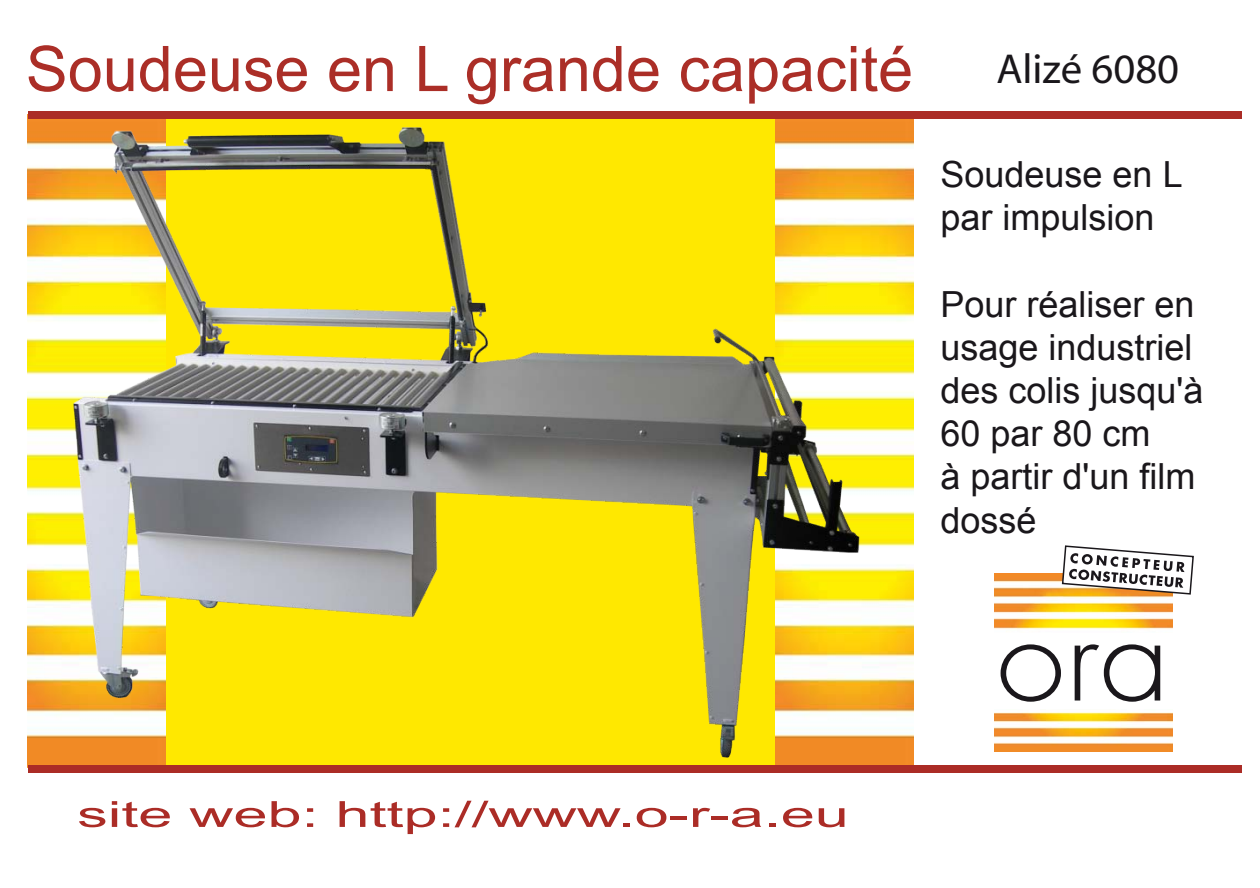
<style>
.page{position:relative;width:1260px;height:888px;background:#fff}
.page>*{position:absolute;margin:0;border:0;box-sizing:border-box;transform-origin:0 0}
.t1{font:300 118.95px "Futura";color:#1a171b;scale:1.05 1}
.t2{font:63px "Arial";color:#ab2e27}
.t3{font:42px "Myriad";color:#1a171b}
.t4{font:36px/43.2px "Arial";color:#1a171b}
.t5{font:36px "Arial";color:#ab2c26;scale:1.7 1}
</style>
<div class="page">
<img style="left:878px;top:119px;width:35px;height:646px">
<img style="left:28px;top:119px;width:16px;height:646px">
<div style="left:28px;top:112px;width:1214px;height:7px;background:#ab2c26"></div>
<div style="left:28px;top:765px;width:1214px;height:7px;background:#ab2c26"></div>
<img style="left:44px;top:111px;width:834px;height:662px">
<img style="left:994px;top:574px;width:179px;height:178px">
<svg style="left:1061px;top:545px;width:133px;height:50px"></svg>
<div style="left:994px;top:633px;width:179px;height:76px;background:#fff"></div>
<p class="t2" style="left:26px;top:28px;width:889px">Soudeuse en L grande capacité</p>
<p class="t3" style="left:996px;top:49px;width:184px">Alizé 6080</p>
<p class="t4" style="left:940px;top:153px;width:244px">Soudeuse en L par impulsion</p>
<p class="t4" style="left:940px;top:283px;width:264px">Pour réaliser en usage industriel des colis jusqu'à<br>60 par 80 cm<br>à partir d'un film dossé</p>
<p class="t5" style="left:77px;top:791px;width:455px">site web: http://www.o-r-a.eu</p>
<p class="t1" style="left:997px;top:581px;width:167px">ora</p>
</div>
